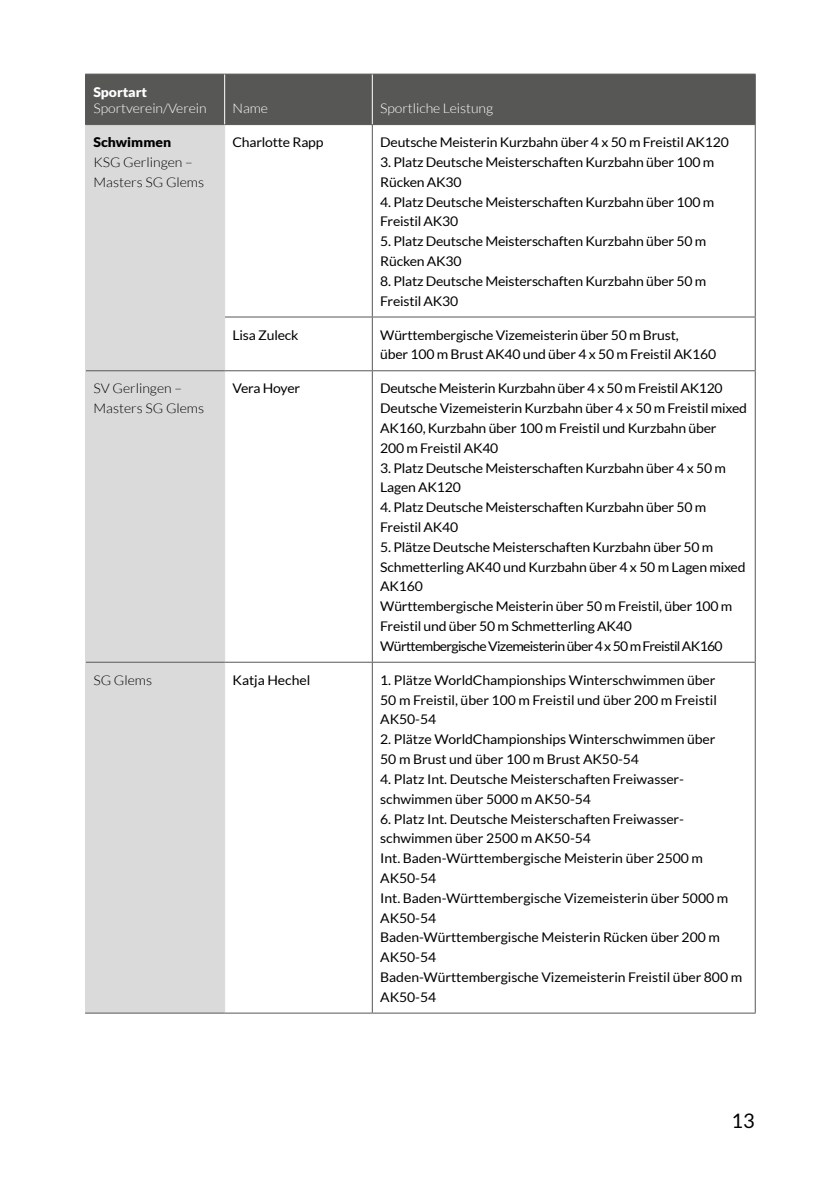
<style>
.page{position:relative;width:840px;height:1191px;background:#fff}
.page>*{position:absolute;margin:0;border:0;box-sizing:border-box;transform-origin:0 0}
.t1{font:20px "Lato";color:#000}
.Tabellen_Tabelle_Text{font:13.4px/19.8px "Lato";letter-spacing:-.015em;color:#000;scale:1.05 1}
.Tabellen_Head_1{font:300 13.4px/19.8px "Lato";color:#000;scale:1.05 1}
.Tabellen_Tabelle_Text-2{font:13.4px "Lato";letter-spacing:-.045em;color:#000;scale:1.05 1}
.Tabellen_Head_1-2{font:300 13.4px/16.4px "Lato";letter-spacing:-.005em;color:#fff;scale:1.05 1}
.s1{font-weight:900}
</style>
<div class="page">
<div style="left:86px;top:75px;width:668px;height:49px;background:#575756"></div>
<div style="left:86px;top:125px;width:138px;height:887px;background:#dadada"></div>
<hr style="left:85px;top:74px;width:139px;height:1px;background:#575756">
<hr style="left:85px;top:75px;width:1px;height:49px;background:#575756">
<hr style="left:224px;top:74px;width:148px;height:1px;background:#575756">
<hr style="left:372px;top:74px;width:383px;height:1px;background:#575756">
<hr style="left:754px;top:75px;width:1px;height:49px;background:#575756">
<hr style="left:85px;top:124px;width:139px;height:1px;background:#575756">
<hr style="left:224px;top:124px;width:148px;height:1px;background:#575756">
<hr style="left:372px;top:124px;width:383px;height:1px;background:#575756">
<hr style="left:224px;top:75px;width:1px;height:49px;background:#fff">
<hr style="left:372px;top:75px;width:1px;height:49px;background:#fff">
<hr style="left:85px;top:125px;width:1px;height:192px;background:#dadada">
<hr style="left:224px;top:125px;width:1px;height:192px;background:#dadada">
<hr style="left:85px;top:317px;width:1px;height:54px;background:#dadada">
<hr style="left:224px;top:317px;width:1px;height:53px;background:#dadada">
<hr style="left:85px;top:371px;width:1px;height:291px;background:#dadada">
<hr style="left:224px;top:371px;width:1px;height:291px;background:#dadada">
<hr style="left:85px;top:662px;width:1px;height:350px;background:#dadada">
<hr style="left:224px;top:662px;width:1px;height:350px;background:#dadada">
<hr style="left:372px;top:125px;width:1px;height:191px;background:#575756">
<hr style="left:754px;top:125px;width:1px;height:191px;background:#575756">
<hr style="left:225px;top:316px;width:147px;height:1px;background:#575756">
<hr style="left:372px;top:316px;width:383px;height:1px;background:#575756">
<hr style="left:372px;top:317px;width:1px;height:53px;background:#575756">
<hr style="left:754px;top:317px;width:1px;height:53px;background:#575756">
<hr style="left:224px;top:370px;width:148px;height:1px;background:#575756">
<hr style="left:372px;top:370px;width:383px;height:1px;background:#575756">
<hr style="left:372px;top:371px;width:1px;height:291px;background:#575756">
<hr style="left:754px;top:371px;width:1px;height:291px;background:#575756">
<hr style="left:224px;top:662px;width:148px;height:1px;background:#575756">
<hr style="left:372px;top:662px;width:383px;height:1px;background:#575756">
<hr style="left:372px;top:662px;width:1px;height:350px;background:#575756">
<hr style="left:754px;top:662px;width:1px;height:350px;background:#575756">
<hr style="left:224px;top:1012px;width:148px;height:1px;background:#575756">
<hr style="left:372px;top:1012px;width:383px;height:1px;background:#575756">
<hr style="left:86px;top:370px;width:138px;height:1px;background:#575756">
<hr style="left:86px;top:662px;width:138px;height:1px;background:#575756">
<hr style="left:85px;top:1012px;width:139px;height:1px;background:#575756">
<p class="Tabellen_Head_1-2" style="left:93px;top:84px;width:109px"><span class="s1">Sportart<br></span>Sportverein/Verein</p>
<p class="Tabellen_Head_1" style="left:93px;top:133px;width:96px"><span class="s1">Schwimmen<br></span>KSG Gerlingen –</p>
<p class="Tabellen_Head_1" style="left:93px;top:172px;width:107px">Masters SG Glems</p>
<p class="Tabellen_Head_1" style="left:93px;top:379px;width:86px">SV Gerlingen –</p>
<p class="Tabellen_Head_1" style="left:93px;top:398px;width:107px">Masters SG Glems</p>
<p class="Tabellen_Head_1-2" style="left:232px;top:100px;width:35px">Name</p>
<p class="Tabellen_Head_1-2" style="left:380px;top:100px;width:109px">Sportliche Leistung</p>
<p class="Tabellen_Tabelle_Text" style="left:232px;top:132px;width:88px">Charlotte Rapp</p>
<p class="Tabellen_Tabelle_Text" style="left:380px;top:132px;width:333px">Deutsche Meisterin Kurzbahn über 4 x 50 m Freistil AK120</p>
<p class="Tabellen_Tabelle_Text" style="left:380px;top:152px;width:319px">3. Platz Deutsche Meisterschaften Kurzbahn über 100 m<br>Rücken AK30</p>
<p class="Tabellen_Tabelle_Text" style="left:380px;top:192px;width:319px">4. Platz Deutsche Meisterschaften Kurzbahn über 100 m<br>Freistil AK30</p>
<p class="Tabellen_Tabelle_Text" style="left:380px;top:231px;width:312px">5. Platz Deutsche Meisterschaften Kurzbahn über 50 m<br>Rücken AK30</p>
<p class="Tabellen_Tabelle_Text" style="left:380px;top:271px;width:312px">8. Platz Deutsche Meisterschaften Kurzbahn über 50 m<br>Freistil AK30</p>
<p class="Tabellen_Tabelle_Text" style="left:232px;top:325px;width:64px">Lisa Zuleck</p>
<p class="Tabellen_Tabelle_Text" style="left:380px;top:325px;width:321px">Württembergische Vizemeisterin über 50 m Brust,<br>über 100 m Brust AK40 und über 4 x 50 m Freistil AK160</p>
<p class="Tabellen_Tabelle_Text" style="left:232px;top:378px;width:66px">Vera Hoyer</p>
<p class="Tabellen_Tabelle_Text" style="left:380px;top:378px;width:327px">Deutsche Meisterin Kurzbahn über 4 x 50 m Freistil AK120</p>
<p class="Tabellen_Tabelle_Text" style="left:380px;top:398px;width:350px">Deutsche Vizemeisterin Kurzbahn über 4 x 50 m Freistil mixed<br>AK160, Kurzbahn über 100 m Freistil und Kurzbahn über<br>200 m Freistil AK40</p>
<p class="Tabellen_Tabelle_Text" style="left:380px;top:458px;width:331px">3. Platz Deutsche Meisterschaften Kurzbahn über 4 x 50 m<br>Lagen AK120</p>
<p class="Tabellen_Tabelle_Text" style="left:380px;top:497px;width:312px">4. Platz Deutsche Meisterschaften Kurzbahn über 50 m<br>Freistil AK40</p>
<p class="Tabellen_Tabelle_Text" style="left:380px;top:537px;width:349px">5. Plätze Deutsche Meisterschaften Kurzbahn über 50 m<br>Schmetterling AK40 und Kurzbahn über 4 x 50 m Lagen mixed<br>AK160</p>
<p class="Tabellen_Tabelle_Text" style="left:380px;top:596px;width:337px">Württembergische Meisterin über 50 m Freistil, über 100 m<br>Freistil und über 50 m Schmetterling AK40</p>
<p class="Tabellen_Tabelle_Text-2" style="left:380px;top:638px;width:327px">Württembergische Vizemeisterin über 4 x 50 m Freistil AK160</p>
<p class="Tabellen_Head_1" style="left:93px;top:670px;width:57px">SG Glems</p>
<p class="Tabellen_Tabelle_Text" style="left:232px;top:670px;width:75px">Katja Hechel</p>
<p class="Tabellen_Tabelle_Text" style="left:380px;top:670px;width:322px;text-align:justify">1. Plätze WorldChampionships Winterschwimmen über 50 m Freistil, über 100 m Freistil und über 200 m Freistil AK50-54</p>
<p class="Tabellen_Tabelle_Text" style="left:380px;top:729px;width:320px">2. Plätze WorldChampionships Winterschwimmen über<br>50 m Brust und über 100 m Brust AK50-54</p>
<p class="Tabellen_Tabelle_Text" style="left:380px;top:769px;width:289px">4. Platz Int. Deutsche Meisterschaften Freiwasser&shy;schwimmen über 5000 m AK50-54</p>
<p class="Tabellen_Tabelle_Text" style="left:380px;top:808px;width:289px">6. Platz Int. Deutsche Meisterschaften Freiwasser&shy;schwimmen über 2500 m AK50-54</p>
<p class="Tabellen_Tabelle_Text" style="left:380px;top:848px;width:309px">Int. Baden-Württembergische Meisterin über 2500 m<br>AK50-54</p>
<p class="Tabellen_Tabelle_Text" style="left:380px;top:888px;width:333px">Int. Baden-Württembergische Vizemeisterin über 5000 m<br>AK50-54</p>
<p class="Tabellen_Tabelle_Text" style="left:380px;top:927px;width:325px">Baden-Württembergische Meisterin Rücken über 200 m<br>AK50-54</p>
<p class="Tabellen_Tabelle_Text" style="left:380px;top:967px;width:346px">Baden-Württembergische Vizemeisterin Freistil über 800 m<br>AK50-54</p>
<h1 class="t1" style="left:731px;top:1109px;width:25px">13</h1>
</div>
